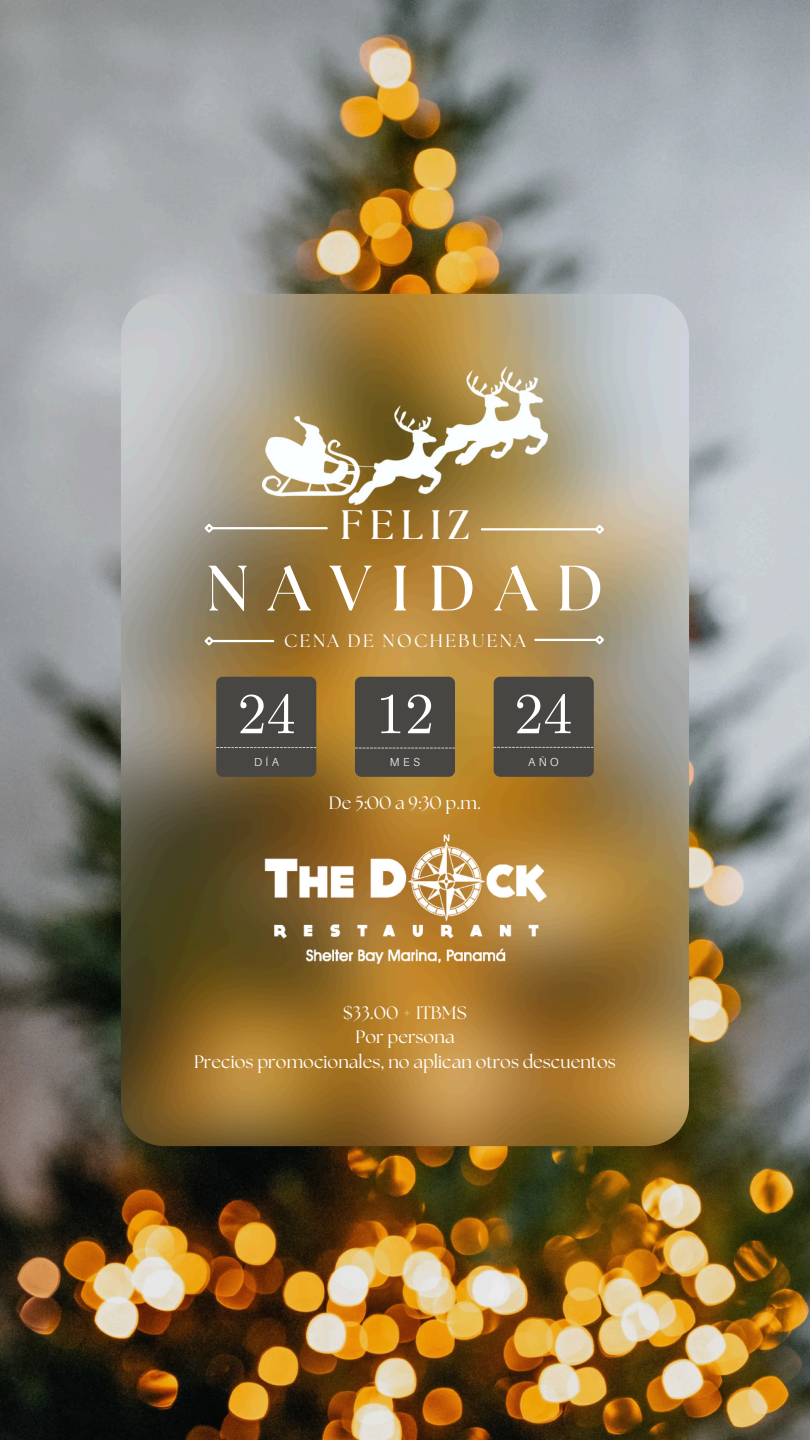
<style>
.page{position:relative;width:810px;height:1440px;background:#fff}
.page>*{position:absolute;margin:0;border:0;box-sizing:border-box;transform-origin:0 0}
.t1{font:700 64px "The Seasons";letter-spacing:.31em;color:#fff}
.t2{font:58.2px "CMU Serif";color:#fff}
.t3{font:700 41px "The Seasons";letter-spacing:.165em;color:#fff}
.t4{font:18px/24.8px "The Seasons";color:#fff;text-align:center}
.t5{font:18px "The Seasons";letter-spacing:.135em;color:#fff}
.t6{font:300 11.6px "Aileron";letter-spacing:.3em;color:#fff}
</style>
<div class="page">
<img style="left:0;top:0;width:810px;height:1440px">
<img style="left:121px;top:294px;width:568px;height:852px;border-radius:43px">
<hr style="left:482px;top:528px;width:114px;height:2px;background:#fff">
<svg style="left:593px;top:523px;width:13px;height:13px"></svg>
<hr style="left:212px;top:527px;width:115px;height:2px;background:#fff">
<svg style="left:203px;top:522px;width:13px;height:13px"></svg>
<img style="left:263px;top:366px;width:285px;height:138px">
<hr style="left:212px;top:640px;width:61px;height:2px;background:#fff">
<svg style="left:203px;top:634px;width:13px;height:14px"></svg>
<hr style="left:535px;top:639px;width:61px;height:2px;background:#fff">
<svg style="left:593px;top:633px;width:13px;height:13px"></svg>
<div style="left:216px;top:677px;width:100px;height:100px;background:#474642;border-radius:7px"></div>
<div style="left:355px;top:677px;width:100px;height:100px;background:#474642;border-radius:7px"></div>
<div style="left:494px;top:677px;width:100px;height:100px;background:#474642;border-radius:7px"></div>
<svg style="left:216px;top:747px;width:100px;height:1px"></svg>
<svg style="left:355px;top:748px;width:100px;height:1px"></svg>
<svg style="left:493px;top:747px;width:100px;height:1px"></svg>
<img style="left:258px;top:827px;width:295px;height:142px">
<p class="t3" style="left:340px;top:506px;width:131px">FELIZ</p>
<p class="t1" style="left:206px;top:559px;width:399px">NAVIDAD</p>
<p class="t5" style="left:284px;top:633px;width:243px">CENA DE NOCHEBUENA</p>
<p class="t2" style="left:238px;top:679px;width:60px">24</p>
<h2 class="t2" style="left:376px;top:679px;width:60px">12</h2>
<p class="t2" style="left:514px;top:679px;width:60px">24</p>
<h3 class="t6" style="left:254px;top:755px;width:27px">DÍA</h3>
<p class="t6" style="left:390px;top:755px;width:32px">MES</p>
<p class="t6" style="left:528px;top:755px;width:32px">AÑO</p>
<p class="t4" style="left:329px;top:791px;width:154px">De 5:00 a 9:30 p.m.</p>
<p class="t4" style="left:194px;top:1001px;width:423px">$33.00 + ITBMS<br>Por persona<br>Precios promocionales, no aplican otros descuentos</p>
</div>
